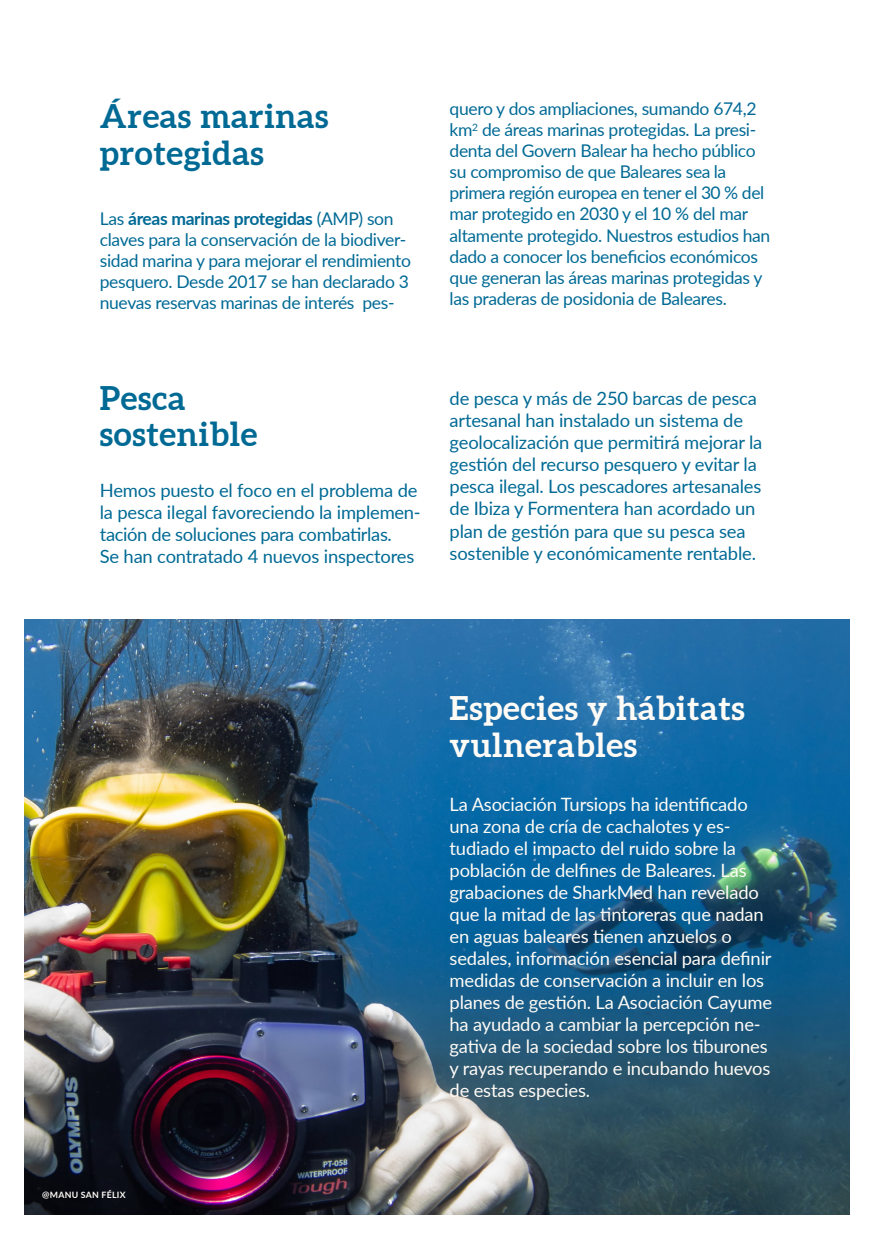
<style>
.page{position:relative;width:874px;height:1241px;background:#fff}
.page>*{position:absolute;margin:0;border:0;box-sizing:border-box;transform-origin:0 0}
.t1{font:700 33.25px "Aleo";letter-spacing:.02em;color:#006a95}
.t2{font:700 33.25px/36.8px "Aleo";letter-spacing:.02em;color:#fffbf6}
.Body{font:18.38px/22.1px "Lato";letter-spacing:-.01em;color:#fffbf6}
.Body-2{font:18.38px/22.1px "Lato";letter-spacing:-.01em;color:#006a95}
.Body-3{font:17.5px/21px "Lato";letter-spacing:-.02em;color:#006a95}
.Pie_de_foto{font:700 8.75px "Lato";letter-spacing:.03em;color:#fffbf6}
.s1{font-weight:700}
</style>
<div class="page">
<img style="left:25px;top:619px;width:823px;height:594px">
<h3 class="t1" style="left:100px;top:96px;width:230px">Áreas marinas</h3>
<h3 class="t1" style="left:100px;top:132px;width:165px">protegidas</h3>
<p class="Body-3" style="left:100px;top:208px;width:312px">Las <span class="s1">áreas marinas protegidas</span> (AMP) son claves para la conservación de la biodiver&shy;sidad marina y para mejorar el rendimiento pesquero. Desde 2017 se han declarado 3 nuevas reservas marinas de interés pes-</p>
<h3 class="t1" style="left:100px;top:377px;width:87px">Pesca</h3>
<h3 class="t1" style="left:100px;top:414px;width:159px">sostenible</h3>
<p class="Body-2" style="left:100px;top:478px;width:322px">Hemos puesto el foco en el problema de la pesca ilegal favoreciendo la implemen&shy;tación de soluciones para combatirlas.<br>Se han contratado 4 nuevos inspectores</p>
<p class="Body-3" style="left:449px;top:98px;width:322px">quero y dos ampliaciones, sumando 674,2 km<sup>2</sup> de áreas marinas protegidas. La presi&shy;denta del Govern Balear ha hecho público su compromiso de que Baleares sea la primera región europea en tener el 30 % del mar protegido en 2030 y el 10 % del mar altamente protegido. Nuestros estudios han dado a conocer los beneficios económicos que generan las áreas marinas protegidas y las praderas de posidonia de Baleares.</p>
<p class="Body-2" style="left:449px;top:386px;width:314px">de pesca y más de 250 barcas de pesca artesanal han instalado un sistema de geolocalización que permitirá mejorar la gestión del recurso pesquero y evitar la pesca ilegal. Los pescadores artesanales de Ibiza y Formentera han acordado un plan de gestión para que su pesca sea sostenible y económicamente rentable.</p>
<p class="Pie_de_foto" style="left:42px;top:1188px;width:85px">@MANU SAN FÉLIX</p>
<h3 class="t2" style="left:449px;top:690px;width:296px">Especies y hábitats vulnerables</h3>
<p class="Body" style="left:449px;top:792px;width:324px">La Asociación Tursiops ha identificado una zona de cría de cachalotes y es&shy;tudiado el impacto del ruido sobre la población de delfines de Baleares. Las grabaciones de SharkMed han revelado que la mitad de las tintoreras que nadan en aguas baleares tienen anzuelos o sedales, información esencial para definir medidas de conservación a incluir en los planes de gestión. La Asociación Cayume ha ayudado a cambiar la percepción ne&shy;gativa de la sociedad sobre los tiburones y rayas recuperando e incubando huevos de estas especies.</p>
</div>
